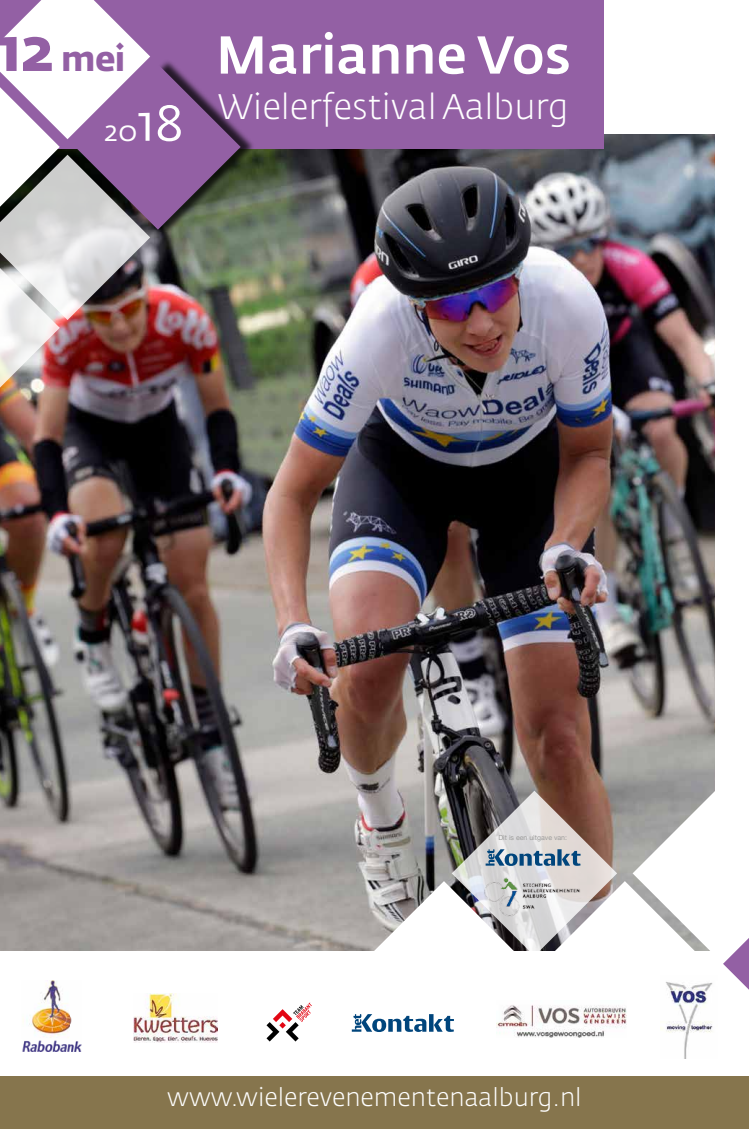
<style>
.page{position:relative;width:749px;height:1129px;background:#fff}
.page>*{position:absolute;margin:0;border:0;box-sizing:border-box;transform-origin:0 0}
.t1{font:52.6px "Fedra Sans Degroot";color:#fff}
.t2{font:300 35.1px "Fedra Sans Std";color:#fff}
.t3{font:700 34.6px "Fedra Sans Std";color:#9360a4}
.t4{font:28px "Fedra Sans Std";color:#fff}
.t5{font:300 25.1px "Fedra Sans Std";color:#fff}
.t6{font:7px "Helvetica Neue";color:#9d9d9c}
.s1{font-size:61px}
.s2{font-size:50px}
</style>
<div class="page">
<img style="left:0;top:134px;width:714px;height:815px">
<div style="left:0;top:0;width:603px;height:149px;background:#9360a4"></div>
<div style="left:80px;top:59px;width:175px;height:175px;background:#000;opacity:.75"></div>
<img style="left:0;top:0;width:240px;height:410px">
<div style="left:0;top:1076px;width:748px;height:52px;background:#86754d"></div>
<svg style="left:351px;top:790px;width:397px;height:269px"></svg>
<img style="left:660px;top:974px;width:57px;height:84px">
<img style="left:496px;top:1000px;width:130px;height:37px">
<img style="left:22px;top:980px;width:60px;height:71px">
<img style="left:133px;top:993px;width:84px;height:48px">
<svg style="left:266px;top:1002px;width:46px;height:39px"></svg>
<h3 class="t3" style="left:-3px;top:36px;width:130px"><span class="s1">12</span> mei</h3>
<p class="t4" style="left:104px;top:114px;width:81px">20<span class="s2">18</span></p>
<h1 class="t1" style="left:216px;top:22px;width:356px">Marianne Vos</h1>
<h2 class="t2" style="left:218px;top:85px;width:351px">Wielerfestival Aalburg</h2>
<p class="t6" style="left:498px;top:831px;width:70px">Dit is een uitgave van:</p>
<p class="t5" style="left:167px;top:1081px;width:416px">www.wielerevenementenaalburg.nl</p>
</div>
